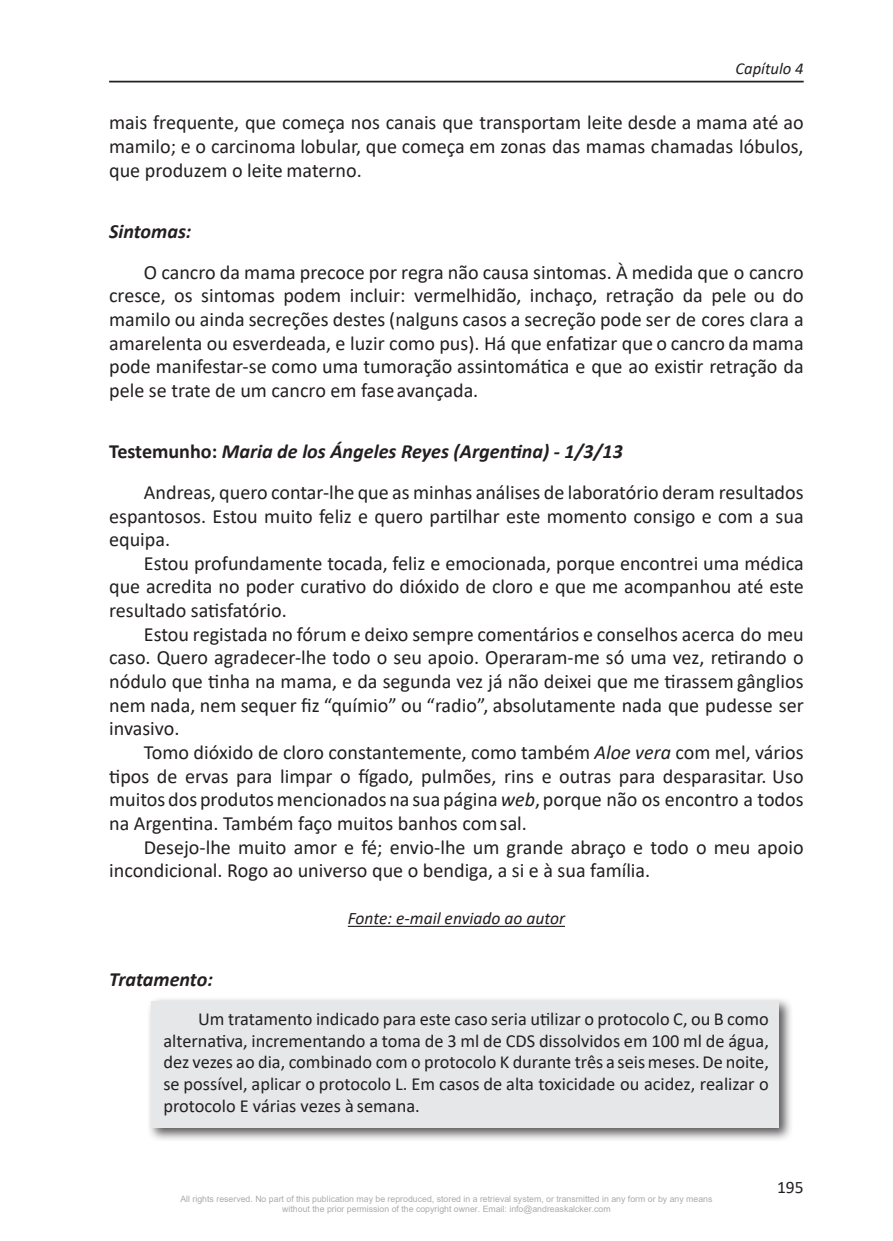
<style>
.page{position:relative;width:893px;height:1241px;background:#fff}
.page>*{position:absolute;margin:0;border:0;box-sizing:border-box;transform-origin:0 0}
.t1{font:20.12px/23.6px "Calibri";color:#231f20;text-align:justify}
.t2{font:italic 700 20.12px "Calibri";color:#231f20}
.t3{font:18.38px/21.9px "Calibri";color:#231f20;text-align:justify}
.t4{font:italic 17.5px "Calibri";color:#231f20}
.t5{font:17.5px "Calibri";color:#231f20}
.t6{font:italic 16.62px "Calibri";color:#231f20}
.t7{font:8.75px/10.5px "Arial";color:#ababab;text-align:center}
.s1{font-style:normal}
.s2{font-style:italic}
</style>
<div class="page">
<hr style="left:109px;top:81px;width:695px;height:1px;background:#231f20">
<div style="left:147px;top:996px;width:646px;height:146px;background:#231f20;opacity:.75"></div>
<div style="left:151px;top:1000px;width:628px;height:127px;background:#e6e7e9"></div>
<hr style="left:348px;top:925px;width:217px;height:1px;background:#231f20">
<p class="t6" style="left:735px;top:57px;width:70px">Capítulo 4</p>
<p class="t1" style="left:109px;top:110px;width:696px">mais frequente, que começa nos canais que transportam leite desde a mama até ao mamilo; e o carcinoma lobular, que começa em zonas das mamas chamadas lóbulos, que produzem o leite materno.</p>
<p class="t2" style="left:109px;top:217px;width:84px">Sintomas:</p>
<p class="t1" style="left:109px;top:259px;width:696px;text-indent:35px">O cancro da mama precoce por regra não causa sintomas. À medida que o cancro cresce, os sintomas podem incluir: vermelhidão, inchaço, retração da pele ou do mamilo ou ainda secreções destes (nalguns casos a secreção pode ser de cores clara a amarelenta ou esverdeada, e luzir como pus). Há que enfatizar que o cancro da mama pode manifestar-se como uma tumoração assintomática e que ao existir retração da pele se trate de um cancro em fase avançada.</p>
<p class="t2" style="left:109px;top:437px;width:515px"><span class="s1">Testemunho:</span> Maria de los Ángeles Reyes (Argentina) - 1/3/13</p>
<p class="t1" style="left:109px;top:480px;width:696px;text-indent:35px">Andreas, quero contar-lhe que as minhas análises de laboratório deram resultados espantosos. Estou muito feliz e quero partilhar este momento consigo e com a sua equipa.</p>
<p class="t1" style="left:109px;top:550px;width:696px;text-indent:35px">Estou profundamente tocada, feliz e emocionada, porque encontrei uma médica que acredita no poder curativo do dióxido de cloro e que me acompanhou até este resultado satisfatório.</p>
<p class="t1" style="left:109px;top:621px;width:696px;text-indent:35px">Estou registada no fórum e deixo sempre comentários e conselhos acerca do meu caso. Quero agradecer-lhe todo o seu apoio. Operaram-me só uma vez, retirando o nódulo que tinha na mama, e da segunda vez já não deixei que me tirassem gânglios nem nada, nem sequer fiz “químio” ou “radio”, absolutamente nada que pudesse ser invasivo.</p>
<p class="t1" style="left:109px;top:739px;width:696px;text-indent:35px">Tomo dióxido de cloro constantemente, como também <span class="s2">Aloe vera</span> com mel, vários tipos de ervas para limpar o fígado, pulmões, rins e outras para desparasitar. Uso muitos dos produtos mencionados na sua página <span class="s2">web</span>, porque não os encontro a todos na Argentina. Também faço muitos banhos com sal.</p>
<p class="t1" style="left:109px;top:834px;width:696px;text-indent:35px">Desejo-lhe muito amor e fé; envio-lhe um grande abraço e todo o meu apoio incondicional. Rogo ao universo que o bendiga, a si e à sua família.</p>
<p class="t4" style="left:348px;top:906px;width:219px">Fonte: e-mail enviado ao autor</p>
<p class="t2" style="left:109px;top:964px;width:105px">Tratamento:</p>
<p class="t3" style="left:163px;top:1006px;width:607px;text-indent:35px">Um tratamento indicado para este caso seria utilizar o protocolo C, ou B como alternativa, incrementando a toma de 3 ml de CDS dissolvidos em 100 ml de água, dez vezes ao dia, combinado com o protocolo K durante três a seis meses. De noite, se possível, aplicar o protocolo L. Em casos de alta toxicidade ou acidez, realizar o protocolo E várias vezes à semana.</p>
<p class="t7" style="left:180px;top:1192px;width:534px">All rights reserved. No part of this publication may be reproduced, stored in a retrieval system, or transmitted in any form or by any means without the prior permission of the copyright owner. Email: info@andreaskalcker.com</p>
<p class="t5" style="left:777px;top:1174px;width:28px">195</p>
</div>
